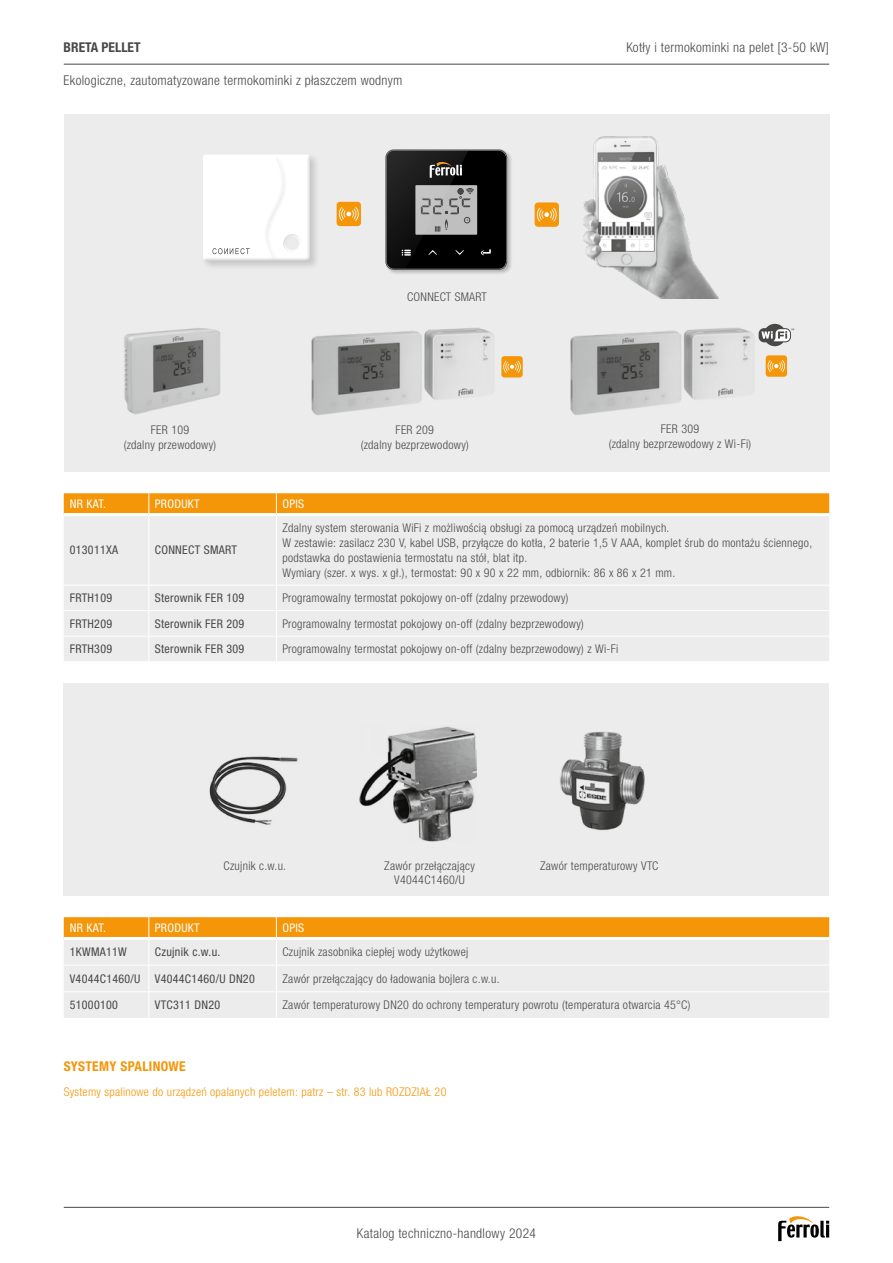
<style>
.page{position:relative;width:893px;height:1263px;background:#fff}
.page>*{position:absolute;margin:0;border:0;box-sizing:border-box;transform-origin:0 0}
.t1{font:300 condensed 13.5px "Helvetica Neue LTW1 G";letter-spacing:.025em;color:#484847}
.t2{font:700 condensed 13.5px "Helvetica Neue LTW1 G";letter-spacing:.025em;color:#f49608}
.t3{font:700 condensed 13.5px "Helvetica Neue LTW1 G";color:#484847}
.t4{font:300 condensed 12px/15px "Helvetica Neue LTW1 G";letter-spacing:.025em;color:#484847;text-align:center}
.t5{font:condensed 12px "Helvetica Neue LTW1 G";letter-spacing:.025em;color:#484847}
.t6{font:300 condensed 12px "Helvetica Neue LTW1 G";letter-spacing:.025em;color:#f49608}
.t7{font:condensed 12px "Helvetica Neue LTW1 G";letter-spacing:.025em;color:#fff}
</style>
<div class="page">
<svg style="left:64px;top:917px;width:765px;height:101px;background:#eedbbe"></svg>
<hr style="left:64px;top:937px;width:85px;height:3px;background:#fff">
<hr style="left:149px;top:937px;width:127px;height:3px;background:#fff">
<hr style="left:276px;top:937px;width:553px;height:3px;background:#fff">
<div style="left:64px;top:516px;width:765px;height:145px;background:#ececec"></div>
<svg style="left:276px;top:586px;width:1px;height:75px"></svg>
<hr style="left:148px;top:516px;width:1px;height:69px;background:#fff">
<hr style="left:64px;top:636px;width:85px;height:1px;background:#fff">
<hr style="left:149px;top:636px;width:127px;height:1px;background:#fff">
<hr style="left:276px;top:636px;width:553px;height:1px;background:#fff">
<hr style="left:276px;top:516px;width:1px;height:69px;background:#fff">
<div style="left:64px;top:493px;width:765px;height:20px;background:#f49608"></div>
<svg style="left:148px;top:586px;width:1px;height:75px"></svg>
<hr style="left:64px;top:585px;width:85px;height:1px;background:#fff">
<hr style="left:149px;top:585px;width:127px;height:1px;background:#fff">
<hr style="left:276px;top:585px;width:553px;height:1px;background:#fff">
<hr style="left:64px;top:610px;width:85px;height:1px;background:#fff">
<hr style="left:149px;top:610px;width:127px;height:1px;background:#fff">
<hr style="left:276px;top:610px;width:553px;height:1px;background:#fff">
<hr style="left:64px;top:1207px;width:765px;height:1px;background:#484847">
<svg style="left:778px;top:1216px;width:51px;height:25px"></svg>
<hr style="left:64px;top:64px;width:765px;height:1px;background:#484847">
<div style="left:64px;top:683px;width:765px;height:213px;background:#ececec"></div>
<img style="left:209px;top:756px;width:89px;height:69px">
<img style="left:560px;top:731px;width:85px;height:100px">
<img style="left:360px;top:726px;width:117px;height:116px">
<div style="left:64px;top:115px;width:765px;height:357px;background:#ececec"></div>
<img style="left:124px;top:328px;width:97px;height:87px">
<div style="left:501px;top:356px;width:22px;height:21px;background:#f49608;border-radius:3px"></div>
<svg style="left:503px;top:361px;width:18px;height:12px"></svg>
<img style="left:311px;top:327px;width:183px;height:88px">
<svg style="left:759px;top:324px;width:35px;height:22px"></svg>
<div style="left:766px;top:355px;width:21px;height:22px;background:#f49608;border-radius:3px"></div>
<svg style="left:768px;top:360px;width:17px;height:12px"></svg>
<img style="left:570px;top:327px;width:189px;height:88px">
<img style="left:583px;top:137px;width:136px;height:161px">
<div style="left:337px;top:202px;width:24px;height:24px;background:#f49608;border-radius:3px"></div>
<svg style="left:339px;top:207px;width:20px;height:14px"></svg>
<div style="left:535px;top:202px;width:24px;height:25px;background:#f49608;border-radius:3px"></div>
<svg style="left:537px;top:208px;width:20px;height:14px"></svg>
<div style="left:385px;top:149px;width:127px;height:126px;background:#000;opacity:.25"></div>
<div style="left:386px;top:151px;width:120px;height:118px;background:#000;border-radius:7px"></div>
<svg style="left:386px;top:151px;width:105px;height:118px"></svg>
<div style="left:201px;top:152px;width:119px;height:119px;background:#000;opacity:.15"></div>
<div style="left:200px;top:153px;width:111px;height:108px;background:#000;opacity:.25"></div>
<div style="left:261px;top:153px;width:25px;height:106px;background:#f4f4f4"></div>
<div style="left:263px;top:155px;width:25px;height:107px;background:#000;opacity:.5"></div>
<svg style="left:262px;top:157px;width:25px;height:101px"></svg>
<svg style="left:212px;top:248px;width:38px;height:6px"></svg>
<div style="left:282px;top:233px;width:20px;height:19px;background:#000;opacity:.75"></div>
<div style="left:285px;top:236px;width:14px;height:14px;background:#ececec;border-radius:50%"></div>
<p class="t3" style="left:64px;top:39px;width:78px">BRETA PELLET</p>
<p class="t1" style="left:64px;top:72px;width:340px">Ekologiczne, zautomatyzowane termokominki z płaszczem wodnym</p>
<p class="t4" style="left:407px;top:289px;width:81px">CONNECT SMART</p>
<p class="t1" style="left:626px;top:40px;width:204px">Kotły i termokominki na pelet [3-50 kW]</p>
<p class="t4" style="left:124px;top:422px;width:94px">FER 109<br>(zdalny przewodowy)</p>
<p class="t4" style="left:361px;top:422px;width:109px">FER 209<br>(zdalny bezprzewodowy)</p>
<p class="t4" style="left:609px;top:421px;width:144px">FER 309<br>(zdalny bezprzewodowy z Wi-Fi)</p>
<p class="t7" style="left:70px;top:497px;width:38px">NR KAT.</p>
<p class="t7" style="left:155px;top:497px;width:46px">PRODUKT</p>
<p class="t7" style="left:282px;top:497px;width:23px">OPIS</p>
<p class="t5" style="left:70px;top:543px;width:50px">013011XA</p>
<p class="t5" style="left:155px;top:543px;width:84px">CONNECT SMART</p>
<p class="t4" style="left:282px;top:520px;width:531px;text-align:left">Zdalny system sterowania WiFi z możliwością obsługi za pomocą urządzeń mobilnych.<br>W zestawie: zasilacz 230 V, kabel USB, przyłącze do kotła, 2 baterie 1,5 V AAA, komplet śrub do montażu ściennego, podstawka do postawienia termostatu na stół, blat itp.<br>Wymiary (szer. x wys. x gł.), termostat: 90 x 90 x 22 mm, odbiornik: 86 x 86 x 21 mm.</p>
<p class="t5" style="left:70px;top:591px;width:44px">FRTH109</p>
<p class="t5" style="left:155px;top:591px;width:91px">Sterownik FER 109</p>
<p class="t4" style="left:282px;top:590px;width:288px">Programowalny termostat pokojowy on-off (zdalny przewodowy)</p>
<p class="t5" style="left:70px;top:616px;width:44px">FRTH209</p>
<p class="t5" style="left:155px;top:616px;width:91px">Sterownik FER 209</p>
<p class="t4" style="left:282px;top:616px;width:303px">Programowalny termostat pokojowy on-off (zdalny bezprzewodowy)</p>
<p class="t5" style="left:70px;top:642px;width:44px">FRTH309</p>
<p class="t5" style="left:155px;top:642px;width:91px">Sterownik FER 309</p>
<p class="t4" style="left:282px;top:641px;width:338px">Programowalny termostat pokojowy on-off (zdalny bezprzewodowy) z Wi-Fi</p>
<p class="t4" style="left:224px;top:858px;width:64px">Czujnik c.w.u.</p>
<p class="t4" style="left:384px;top:858px;width:92px">Zawór przełączający</p>
<p class="t4" style="left:540px;top:858px;width:120px">Zawór temperaturowy VTC</p>
<p class="t4" style="left:394px;top:872px;width:72px">V4044C1460/U</p>
<p class="t7" style="left:70px;top:921px;width:38px">NR KAT.</p>
<p class="t7" style="left:155px;top:921px;width:46px">PRODUKT</p>
<p class="t7" style="left:282px;top:921px;width:23px">OPIS</p>
<p class="t5" style="left:70px;top:945px;width:59px">1KWMA11W</p>
<p class="t5" style="left:155px;top:945px;width:67px">Czujnik c.w.u.</p>
<p class="t4" style="left:282px;top:944px;width:187px">Czujnik zasobnika ciepłej wody użytkowej</p>
<p class="t5" style="left:70px;top:971px;width:187px">V4044C1460/U V4044C1460/U DN20</p>
<p class="t4" style="left:282px;top:971px;width:219px">Zawór przełączający do ładowania bojlera c.w.u.</p>
<p class="t5" style="left:70px;top:998px;width:50px">51000100</p>
<p class="t5" style="left:155px;top:998px;width:67px">VTC311 DN20</p>
<p class="t4" style="left:282px;top:998px;width:410px">Zawór temperaturowy DN20 do ochrony temperatury powrotu (temperatura otwarcia 45°C)</p>
<p class="t2" style="left:64px;top:1058px;width:123px">SYSTEMY SPALINOWE</p>
<p class="t6" style="left:64px;top:1085px;width:384px">Systemy spalinowe do urządzeń opalanych peletem: patrz – str. 83 lub ROZDZIAŁ 20</p>
<p class="t1" style="left:357px;top:1225px;width:181px">Katalog techniczno-handlowy 2024</p>
</div>
